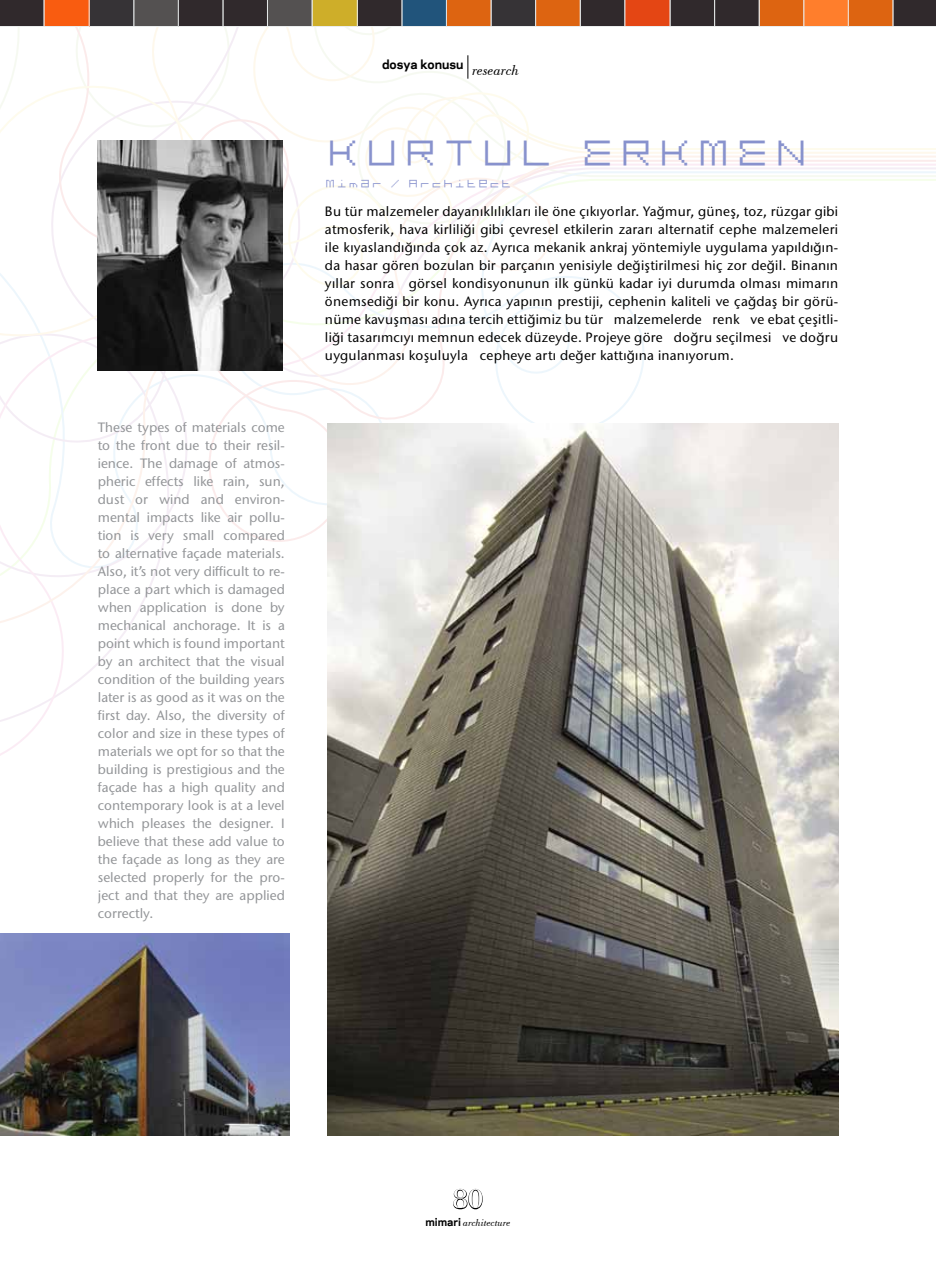
<style>
.page{position:relative;width:936px;height:1276px;background:#fff}
.page>*{position:absolute;margin:0;border:0;box-sizing:border-box;transform-origin:0 0}
.t1{font:45px "Gridder OFF";color:#8892cd}
.t2{font:30px "Bodoni BT";color:#fff}
.t3{font:500 13.5px/18px "Stone Sans ITC Std";color:#939598;text-align:justify}
.t4{font:500 13.5px/18px "Stone Sans ITC Std";letter-spacing:.02em;color:#000;text-align:justify}
.t5{font:13.5px "Gridder OFF";color:#8892cd}
.t6{font:700 12px "Galaxie Polaris";color:#000}
.t7{font:italic 10.5px "Bodoni BT";color:#000}
.s1{font-family:"Bodoni BT";font-weight:400;font-style:italic;font-size:15px}
.s2{font-family:"Galaxie Polaris";font-weight:700;font-style:normal}
</style>
<div class="page">
<svg style="left:0;top:414px;width:839px;height:230px"></svg>
<svg style="left:10px;top:27px;width:459px;height:55px"></svg>
<svg style="left:0;top:82px;width:935px;height:332px"></svg>
<svg style="left:453px;top:1188px;width:30px;height:21px"></svg>
<img style="left:98px;top:140px;width:184px;height:230px">
<img style="left:327px;top:423px;width:511px;height:712px">
<img style="left:0;top:933px;width:289px;height:202px">
<svg style="left:0;top:0;width:935px;height:27px"></svg>
<svg style="left:467px;top:55px;width:1px;height:24px"></svg>
<p class="t3" style="left:98px;top:418px;width:188px">These types of materials come to the front due to their resil&shy;ience. The damage of atmos&shy;pheric effects like rain, sun, dust or wind and environ&shy;mental impacts like air pollu&shy;tion is very small compared to alternative façade materials.<br>Also, it’s not very difficult to re&shy;place a part which is damaged when application is done by mechanical anchorage. It is a point which is found important by an architect that the visual condition of the building years later is as good as it was on the first day. Also, the diversity of color and size in these types of materials we opt for so that the building is prestigious and the façade has a high quality and contemporary look is at a level which pleases the designer. I believe that these add value to the façade as long as they are selected properly for the pro&shy;ject and that they are applied correctly.</p>
<p class="t6" style="left:382px;top:57px;width:139px">dosya konusu <span class="s1">research</span></p>
<h1 class="t1" style="left:325px;top:129px;width:488px">KURTUL ERKMEN</h1>
<p class="t5" style="left:325px;top:176px;width:189px">Mimar / Architect</p>
<p class="t4" style="left:325px;top:202px;width:514px">Bu tür malzemeler dayanıklılıkları ile öne çıkıyorlar. Yağmur, güneş, toz, rüzgar gibi atmosferik, hava kirliliği gibi çevresel etkilerin zararı alternatif cephe malzemeleri ile kıyaslandığında çok az. Ayrıca mekanik ankraj yöntemiyle uygulama yapıldığın&shy;da hasar gören bozulan bir parçanın yenisiyle değiştirilmesi hiç zor değil. Binanın yıllar sonra görsel kondisyonunun ilk günkü kadar iyi durumda olması mimarın önemsediği bir konu. Ayrıca yapının prestiji, cephenin kaliteli ve çağdaş bir görü&shy;nüme kavuşması adına tercih ettiğimiz bu tür malzemelerde renk ve ebat çeşitli&shy;liği tasarımcıyı memnun edecek düzeyde. Projeye göre doğru seçilmesi ve doğru uygulanması koşuluyla cepheye artı değer kattığına inanıyorum.</p>
<h2 class="t2" style="left:453px;top:1180px;width:31px">80</h2>
<p class="t7" style="left:425px;top:1216px;width:87px"><span class="s2">mimari</span> architecture</p>
</div>
